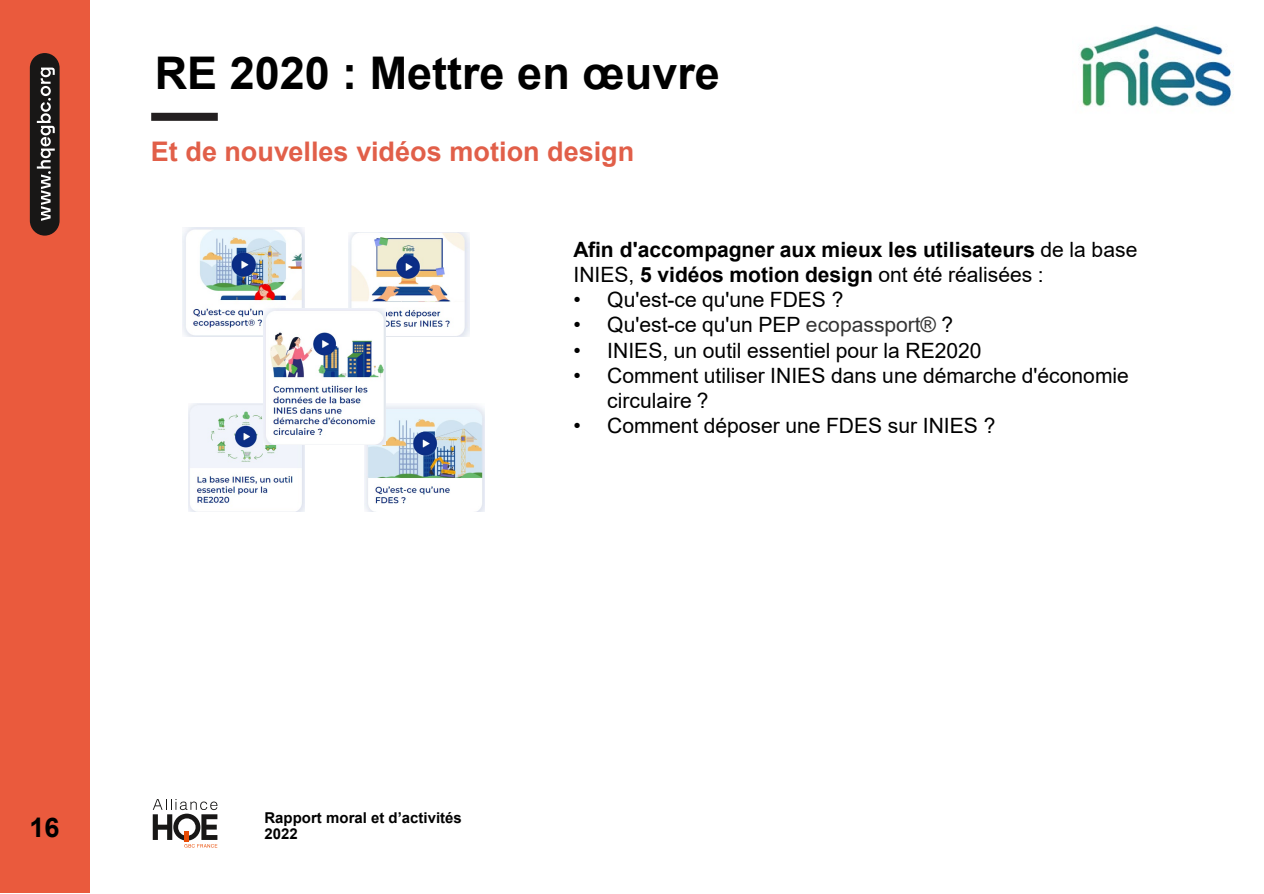
<style>
.page{position:relative;width:1264px;height:894px;background:#fff}
.page>*{position:absolute;margin:0;border:0;box-sizing:border-box;transform-origin:0 0}
.t1{font:700 45px "Arial";color:#000}
.t2{font:700 27px "Arial";color:#e15f49}
.t3{font:700 27px "Arial";color:#000}
.t4{font:21px/25.2px "Arial";color:#000}
.t5{font:700 21px/25.2px "Arial";color:#000}
.t6{font:700 15px/16.2px "Arial";color:#000}
.s1{font-weight:400}
.s2{color:#353535}
</style>
<div class="page">
<div style="left:0;top:0;width:89px;height:892px;background:#ea5a3d"></div>
<div style="left:30px;top:53px;width:30px;height:182px;background:#181716;border-radius:15px"></div>
<svg style="left:37px;top:68px;width:18px;height:153px"></svg>
<div style="left:151px;top:113px;width:67px;height:8px;background:#231f20"></div>
<svg style="left:153px;top:799px;width:64px;height:48px"></svg>
<img style="left:1079px;top:26px;width:154px;height:81px">
<img style="left:183px;top:228px;width:121px;height:108px">
<img style="left:348px;top:232px;width:121px;height:104px">
<img style="left:188px;top:403px;width:116px;height:108px">
<img style="left:364px;top:403px;width:120px;height:108px">
<img style="left:264px;top:309px;width:121px;height:135px">
<h2 class="t1" style="left:155px;top:41px;width:566px">RE 2020 : Mettre en œuvre</h2>
<p class="t2" style="left:151px;top:132px;width:485px">Et de nouvelles vidéos motion design</p>
<p class="t5" style="left:573px;top:237px;width:565px">Afin d'accompagner aux mieux les utilisateurs <span class="s1">de la base<br>INIES,</span> 5 vidéos motion design <span class="s1">ont été réalisées :</span></p>
<p class="t4" style="left:573px;top:287px;width:272px">• Qu'est-ce qu'une FDES ?</p>
<p class="t4" style="left:573px;top:312px;width:381px">• Qu'est-ce qu'un PEP <span class="s2">ecopassport®</span> ?</p>
<p class="t4" style="left:573px;top:337px;width:409px">• INIES, un outil essentiel pour la RE2020</p>
<p class="t4" style="left:607px;top:362px;width:523px;text-indent:-34px">• Comment utiliser INIES dans une démarche d'économie circulaire ?</p>
<p class="t4" style="left:573px;top:413px;width:423px">• Comment déposer une FDES sur INIES ?</p>
<p class="t3" style="left:30px;top:807px;width:31px">16</p>
<p class="t6" style="left:264px;top:809px;width:199px">Rapport moral et d’activités<br>2022</p>
</div>
